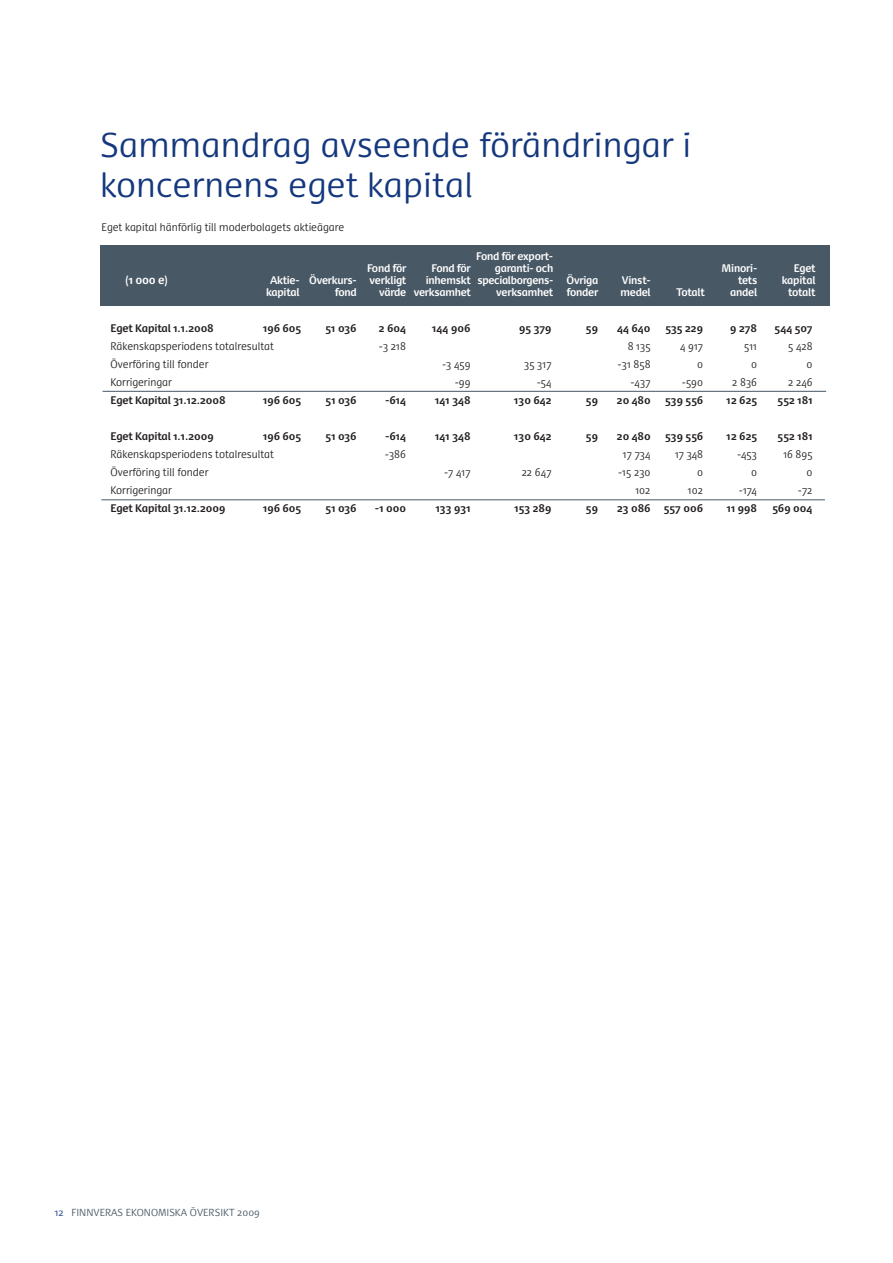
<style>
.page{position:relative;width:893px;height:1263px;background:#fff}
.page>*{position:absolute;margin:0;border:0;box-sizing:border-box;transform-origin:0 0}
.t1{font:300 33px/39.6px "Dancer";color:#14377d}
.t2{font:700 11.25px "Dancer";color:#fff;scale:.93 1}
.t3{font:300 10.5px "Dancer";color:#231f20;scale:.95 1}
.t4{font:700 10.5px "Dancer";color:#231f20;scale:.95 1}
.t5{font:700 10.5px "Dancer";letter-spacing:-.02em;color:#fff;scale:.93 1}
.t6{font:300 9.75px "Dancer";color:#485865}
.s1{color:#14377d}
</style>
<div class="page">
<div style="left:100px;top:245px;width:729px;height:61px;background:#485865"></div>
<hr style="left:103px;top:391px;width:723px;height:1px;background:#485865">
<hr style="left:101px;top:499px;width:724px;height:1px;background:#485865">
<h1 class="t1" style="left:100px;top:130px;width:593px">Sammandrag avseende förändringar i koncernens eget kapital</h1>
<p class="t3" style="left:102px;top:223px;width:257px">Eget kapital hänförlig till moderbolagets aktieägare</p>
<p class="t5" style="left:476px;top:252px;width:84px">Fond för export-</p>
<p class="t5" style="left:367px;top:264px;width:44px">Fond för</p>
<p class="t5" style="left:432px;top:264px;width:44px">Fond för</p>
<p class="t5" style="left:495px;top:264px;width:64px">garanti- och</p>
<p class="t5" style="left:722px;top:264px;width:40px">Minori-</p>
<p class="t5" style="left:794px;top:264px;width:25px">Eget</p>
<p class="t2" style="left:126px;top:275px;width:47px">(1 000 e)</p>
<p class="t5" style="left:270px;top:276px;width:148px">Aktie- Överkurs- verkligt</p>
<p class="t5" style="left:426px;top:276px;width:139px">inhemskt specialborgens-</p>
<p class="t5" style="left:567px;top:276px;width:36px">Övriga</p>
<p class="t5" style="left:622px;top:276px;width:33px">Vinst-</p>
<p class="t5" style="left:738px;top:276px;width:22px">tets</p>
<p class="t5" style="left:782px;top:276px;width:38px">kapital</p>
<p class="t5" style="left:266px;top:288px;width:38px">kapital</p>
<p class="t5" style="left:335px;top:288px;width:25px">fond</p>
<p class="t5" style="left:379px;top:288px;width:100px">värde verksamhet</p>
<p class="t5" style="left:496px;top:288px;width:63px">verksamhet</p>
<p class="t5" style="left:566px;top:288px;width:36px">fonder</p>
<p class="t5" style="left:621px;top:288px;width:34px">medel</p>
<p class="t5" style="left:676px;top:288px;width:32px">Totalt</p>
<p class="t5" style="left:730px;top:288px;width:31px">andel</p>
<p class="t5" style="left:788px;top:288px;width:31px">totalt</p>
<p class="t4" style="left:111px;top:324px;width:110px">Eget Kapital 1.1.2008</p>
<p class="t4" style="left:263px;top:324px;width:41px">196 605</p>
<p class="t4" style="left:326px;top:324px;width:34px">51 036</p>
<p class="t4" style="left:379px;top:324px;width:30px">2 604</p>
<p class="t4" style="left:432px;top:324px;width:42px">144 906</p>
<p class="t4" style="left:519px;top:324px;width:36px">95 379</p>
<p class="t4" style="left:586px;top:324px;width:14px">59</p>
<p class="t4" style="left:617px;top:324px;width:37px">44 640</p>
<p class="t4" style="left:665px;top:324px;width:41px">535 229</p>
<p class="t4" style="left:730px;top:324px;width:30px">9 278</p>
<p class="t4" style="left:774px;top:324px;width:42px">544 507</p>
<p class="t3" style="left:111px;top:343px;width:174px">Räkenskapsperiodens totalresultat</p>
<p class="t3" style="left:379px;top:343px;width:30px">-3 218</p>
<p class="t3" style="left:628px;top:343px;width:26px">8 135</p>
<p class="t3" style="left:680px;top:343px;width:26px">4 917</p>
<p class="t3" style="left:744px;top:343px;width:15px">511</p>
<p class="t3" style="left:788px;top:343px;width:27px">5 428</p>
<p class="t3" style="left:111px;top:361px;width:105px">Överföring till fonder</p>
<p class="t3" style="left:442px;top:361px;width:32px">-3 459</p>
<p class="t3" style="left:524px;top:361px;width:30px">35 317</p>
<p class="t3" style="left:618px;top:361px;width:36px">-31 858</p>
<p class="t3" style="left:697px;top:361px;width:8px">0</p>
<p class="t3" style="left:751px;top:361px;width:8px">0</p>
<p class="t3" style="left:807px;top:361px;width:8px">0</p>
<p class="t3" style="left:111px;top:379px;width:66px">Korrigeringar</p>
<p class="t3" style="left:455px;top:379px;width:18px">-99</p>
<p class="t3" style="left:537px;top:379px;width:17px">-54</p>
<p class="t3" style="left:630px;top:379px;width:23px">-437</p>
<p class="t3" style="left:682px;top:379px;width:24px">-590</p>
<p class="t3" style="left:732px;top:379px;width:28px">2 836</p>
<p class="t3" style="left:788px;top:379px;width:27px">2 246</p>
<p class="t4" style="left:111px;top:396px;width:123px">Eget Kapital 31.12.2008</p>
<p class="t4" style="left:263px;top:396px;width:41px">196 605</p>
<p class="t4" style="left:326px;top:396px;width:34px">51 036</p>
<p class="t4" style="left:385px;top:396px;width:24px">-614</p>
<p class="t4" style="left:435px;top:396px;width:39px">141 348</p>
<p class="t4" style="left:514px;top:396px;width:41px">130 642</p>
<p class="t4" style="left:586px;top:396px;width:14px">59</p>
<p class="t4" style="left:617px;top:396px;width:37px">20 480</p>
<p class="t4" style="left:665px;top:396px;width:42px">539 556</p>
<p class="t4" style="left:727px;top:396px;width:34px">12 625</p>
<p class="t4" style="left:778px;top:396px;width:38px">552 181</p>
<p class="t4" style="left:111px;top:432px;width:110px">Eget Kapital 1.1.2009</p>
<p class="t4" style="left:263px;top:432px;width:41px">196 605</p>
<p class="t4" style="left:326px;top:432px;width:34px">51 036</p>
<p class="t4" style="left:385px;top:432px;width:24px">-614</p>
<p class="t4" style="left:435px;top:432px;width:39px">141 348</p>
<p class="t4" style="left:514px;top:432px;width:41px">130 642</p>
<p class="t4" style="left:586px;top:432px;width:14px">59</p>
<p class="t4" style="left:617px;top:432px;width:37px">20 480</p>
<p class="t4" style="left:665px;top:432px;width:42px">539 556</p>
<p class="t4" style="left:727px;top:432px;width:34px">12 625</p>
<p class="t4" style="left:778px;top:432px;width:38px">552 181</p>
<p class="t3" style="left:111px;top:451px;width:174px">Räkenskapsperiodens totalresultat</p>
<p class="t3" style="left:385px;top:451px;width:24px">-386</p>
<p class="t3" style="left:623px;top:451px;width:31px">17 734</p>
<p class="t3" style="left:675px;top:451px;width:31px">17 348</p>
<p class="t3" style="left:737px;top:451px;width:23px">-453</p>
<p class="t3" style="left:783px;top:451px;width:32px">16 895</p>
<p class="t3" style="left:111px;top:469px;width:105px">Överföring till fonder</p>
<p class="t3" style="left:444px;top:469px;width:29px">-7 417</p>
<p class="t3" style="left:522px;top:469px;width:33px">22 647</p>
<p class="t3" style="left:618px;top:469px;width:36px">-15 230</p>
<p class="t3" style="left:697px;top:469px;width:8px">0</p>
<p class="t3" style="left:751px;top:469px;width:8px">0</p>
<p class="t3" style="left:807px;top:469px;width:8px">0</p>
<p class="t3" style="left:111px;top:487px;width:66px">Korrigeringar</p>
<p class="t3" style="left:635px;top:487px;width:17px">102</p>
<p class="t3" style="left:688px;top:487px;width:17px">102</p>
<p class="t3" style="left:739px;top:487px;width:21px">-174</p>
<p class="t3" style="left:798px;top:487px;width:17px">-72</p>
<p class="t4" style="left:111px;top:504px;width:123px">Eget Kapital 31.12.2009</p>
<p class="t4" style="left:263px;top:504px;width:41px">196 605</p>
<p class="t4" style="left:326px;top:504px;width:34px">51 036</p>
<p class="t4" style="left:375px;top:504px;width:34px">-1 000</p>
<p class="t4" style="left:436px;top:504px;width:38px">133 931</p>
<p class="t4" style="left:514px;top:504px;width:41px">153 289</p>
<p class="t4" style="left:586px;top:504px;width:14px">59</p>
<p class="t4" style="left:617px;top:504px;width:92px">23 086 557 006</p>
<p class="t4" style="left:727px;top:504px;width:33px">11 998</p>
<p class="t4" style="left:772px;top:504px;width:44px">569 004</p>
<p class="t6" style="left:55px;top:1209px;width:207px"><span class="s1">12</span> FINNVERAS EKONOMISKA ÖVERSIKT 2009</p>
</div>
